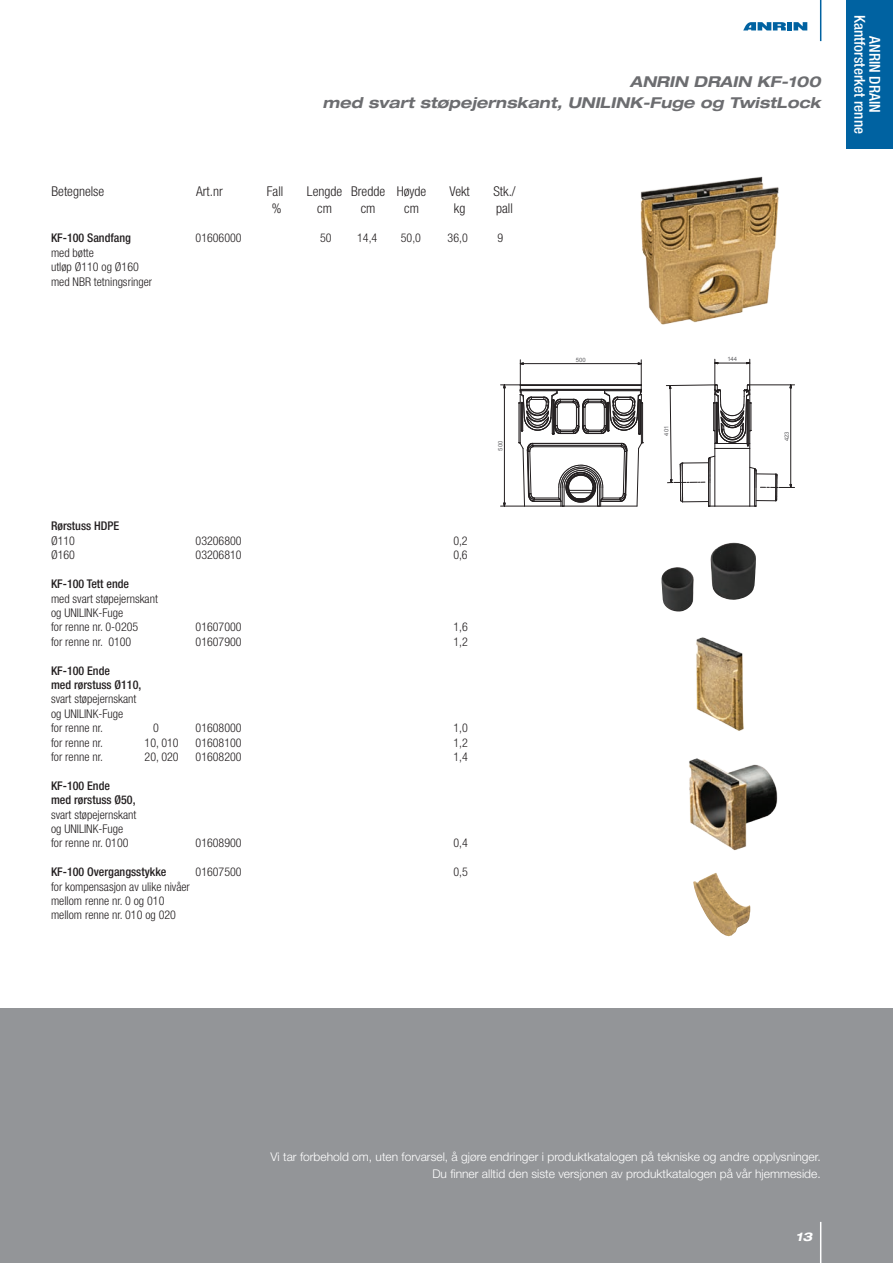
<style>
.page{position:relative;width:893px;height:1263px;background:#fff}
.page>*{position:absolute;margin:0;border:0;box-sizing:border-box;transform-origin:0 0}
.Seitenüberschrift_Re{font:italic 700 expanded 15px/21px "Helvetica Neue LT Pro";color:#6c6d70;text-align:right}
.t1{font:500 condensed 15px "Helvetica Neue LT Pro";color:#fff}
.t2{font:300 condensed 13.5px "Helvetica Neue LT Std";color:#231f20}
.Preislisten_Text_Fet{font:300 condensed 12px "Helvetica Neue LT Pro";color:#231f20}
.t3{font:300 12px/16.5px "Helvetica Neue LT Pro";color:#fff;text-align:right}
.Preislisten_Text_Fet-2{font:500 condensed 12px "Helvetica Neue LT Pro";color:#231f20}
.t4{font:italic 700 expanded 12px "Helvetica Neue LT Pro";color:#fff}
.t5{font:5.85px "Arial";color:#636366}
</style>
<div class="page">
<div style="left:0;top:1008px;width:893px;height:255px;background:#939598"></div>
<hr style="left:820px;top:1222px;width:1px;height:41px;background:#fff">
<hr style="left:820px;top:0;width:1px;height:41px;background:#0062a1">
<div style="left:787px;top:22px;width:5px;height:8px;background:#0062a1"></div>
<svg style="left:743px;top:22px;width:43px;height:8px"></svg>
<svg style="left:793px;top:22px;width:14px;height:8px"></svg>
<img style="left:696px;top:637px;width:48px;height:94px">
<img style="left:689px;top:758px;width:89px;height:93px">
<img style="left:661px;top:543px;width:95px;height:69px">
<img style="left:693px;top:873px;width:58px;height:63px">
<hr style="left:601px;top:506px;width:36px;height:1px;background:#231f20">
<hr style="left:641px;top:394px;width:1px;height:49px;background:#231f20">
<hr style="left:520px;top:394px;width:1px;height:49px;background:#231f20">
<hr style="left:642px;top:403px;width:1px;height:40px;background:#231f20">
<svg style="left:637px;top:442px;width:7px;height:64px"></svg>
<hr style="left:519px;top:403px;width:1px;height:40px;background:#231f20">
<hr style="left:504px;top:388px;width:1px;height:115px;background:#231f20">
<svg style="left:501px;top:360px;width:142px;height:75px"></svg>
<svg style="left:501px;top:442px;width:127px;height:65px"></svg>
<svg style="left:714px;top:362px;width:37px;height:2px"></svg>
<hr style="left:749px;top:359px;width:1px;height:31px;background:#231f20">
<hr style="left:715px;top:359px;width:1px;height:31px;background:#231f20">
<img style="left:640px;top:176px;width:139px;height:149px">
<div style="left:846px;top:0;width:47px;height:149px;background:#0062a1"></div>
<svg style="left:666px;top:384px;width:129px;height:123px"></svg>
<p class="Seitenüberschrift_Re" style="left:322px;top:71px;width:500px">ANRIN DRAIN KF-100<br>med svart støpejernskant, UNILINK-Fuge og TwistLock</p>
<p class="t2" style="left:52px;top:184px;width:54px">Betegnelse</p>
<p class="t2" style="left:196px;top:184px;width:28px">Art.nr</p>
<p class="t2" style="left:267px;top:184px;width:18px">Fall</p>
<p class="t2" style="left:307px;top:184px;width:121px">Lengde Bredde Høyde</p>
<p class="t2" style="left:449px;top:184px;width:22px">Vekt</p>
<p class="t2" style="left:493px;top:184px;width:24px">Stk./</p>
<p class="t2" style="left:272px;top:200px;width:11px">%</p>
<p class="t2" style="left:317px;top:200px;width:16px">cm</p>
<p class="t2" style="left:361px;top:200px;width:16px">cm</p>
<p class="t2" style="left:404px;top:200px;width:16px">cm</p>
<p class="t2" style="left:454px;top:200px;width:13px">kg</p>
<p class="t2" style="left:496px;top:200px;width:18px">pall</p>
<p class="Preislisten_Text_Fet-2" style="left:51px;top:231px;width:81px">KF-100 Sandfang</p>
<p class="Preislisten_Text_Fet" style="left:196px;top:231px;width:48px">01606000</p>
<p class="Preislisten_Text_Fet" style="left:320px;top:231px;width:13px">50</p>
<p class="Preislisten_Text_Fet" style="left:357px;top:231px;width:22px">14,4</p>
<p class="Preislisten_Text_Fet" style="left:401px;top:231px;width:22px">50,0</p>
<p class="Preislisten_Text_Fet" style="left:448px;top:231px;width:22px">36,0</p>
<p class="Preislisten_Text_Fet" style="left:497px;top:231px;width:7px">9</p>
<p class="Preislisten_Text_Fet" style="left:51px;top:246px;width:44px">med bøtte</p>
<p class="Preislisten_Text_Fet" style="left:51px;top:260px;width:89px">utløp Ø110 og Ø160</p>
<p class="Preislisten_Text_Fet" style="left:51px;top:275px;width:103px">med NBR tetningsringer</p>
<p class="Preislisten_Text_Fet-2" style="left:51px;top:519px;width:70px">Rørstuss HDPE</p>
<p class="Preislisten_Text_Fet" style="left:51px;top:534px;width:25px">Ø110</p>
<p class="Preislisten_Text_Fet" style="left:196px;top:534px;width:48px">03206800</p>
<p class="Preislisten_Text_Fet" style="left:453px;top:534px;width:16px">0,2</p>
<p class="Preislisten_Text_Fet" style="left:51px;top:548px;width:25px">Ø160</p>
<p class="Preislisten_Text_Fet" style="left:196px;top:548px;width:48px">03206810</p>
<p class="Preislisten_Text_Fet" style="left:453px;top:548px;width:16px">0,6</p>
<p class="Preislisten_Text_Fet-2" style="left:51px;top:577px;width:80px">KF-100 Tett ende</p>
<p class="Preislisten_Text_Fet" style="left:51px;top:591px;width:108px">med svart støpejernskant</p>
<p class="Preislisten_Text_Fet" style="left:51px;top:606px;width:74px">og UNILINK-Fuge</p>
<p class="Preislisten_Text_Fet" style="left:51px;top:620px;width:89px">for renne nr. 0-0205</p>
<p class="Preislisten_Text_Fet" style="left:196px;top:620px;width:48px">01607000</p>
<p class="Preislisten_Text_Fet" style="left:453px;top:620px;width:16px">1,6</p>
<p class="Preislisten_Text_Fet" style="left:51px;top:635px;width:82px">for renne nr. 0100</p>
<p class="Preislisten_Text_Fet" style="left:196px;top:635px;width:48px">01607900</p>
<p class="Preislisten_Text_Fet" style="left:453px;top:635px;width:16px">1,2</p>
<p class="Preislisten_Text_Fet-2" style="left:51px;top:663px;width:61px">KF-100 Ende</p>
<p class="Preislisten_Text_Fet-2" style="left:51px;top:677px;width:92px">med rørstuss Ø110,</p>
<p class="Preislisten_Text_Fet" style="left:51px;top:692px;width:87px">svart støpejernskant</p>
<p class="Preislisten_Text_Fet" style="left:51px;top:707px;width:74px">og UNILINK-Fuge</p>
<p class="Preislisten_Text_Fet" style="left:51px;top:721px;width:54px">for renne nr.</p>
<p class="Preislisten_Text_Fet" style="left:153px;top:721px;width:7px">0</p>
<p class="Preislisten_Text_Fet" style="left:196px;top:721px;width:48px">01608000</p>
<p class="Preislisten_Text_Fet" style="left:453px;top:721px;width:16px">1,0</p>
<p class="Preislisten_Text_Fet" style="left:51px;top:735px;width:54px">for renne nr.</p>
<p class="Preislisten_Text_Fet" style="left:145px;top:735px;width:36px">10, 010</p>
<p class="Preislisten_Text_Fet" style="left:196px;top:735px;width:48px">01608100</p>
<p class="Preislisten_Text_Fet" style="left:453px;top:735px;width:16px">1,2</p>
<p class="Preislisten_Text_Fet" style="left:51px;top:750px;width:54px">for renne nr.</p>
<p class="Preislisten_Text_Fet" style="left:145px;top:750px;width:36px">20, 020</p>
<p class="Preislisten_Text_Fet" style="left:196px;top:750px;width:48px">01608200</p>
<p class="Preislisten_Text_Fet" style="left:453px;top:750px;width:16px">1,4</p>
<p class="Preislisten_Text_Fet-2" style="left:51px;top:778px;width:61px">KF-100 Ende</p>
<p class="Preislisten_Text_Fet-2" style="left:51px;top:793px;width:86px">med rørstuss Ø50,</p>
<p class="Preislisten_Text_Fet" style="left:51px;top:807px;width:87px">svart støpejernskant</p>
<p class="Preislisten_Text_Fet" style="left:51px;top:822px;width:74px">og UNILINK-Fuge</p>
<p class="Preislisten_Text_Fet" style="left:51px;top:836px;width:79px">for renne nr. 0100</p>
<p class="Preislisten_Text_Fet" style="left:196px;top:836px;width:48px">01608900</p>
<p class="Preislisten_Text_Fet" style="left:453px;top:836px;width:16px">0,4</p>
<p class="Preislisten_Text_Fet-2" style="left:51px;top:865px;width:117px">KF-100 Overgangsstykke</p>
<p class="Preislisten_Text_Fet" style="left:196px;top:865px;width:48px">01607500</p>
<p class="Preislisten_Text_Fet" style="left:453px;top:865px;width:16px">0,5</p>
<p class="Preislisten_Text_Fet" style="left:51px;top:879px;width:140px">for kompensasjon av ulike nivåer</p>
<p class="Preislisten_Text_Fet" style="left:51px;top:894px;width:115px">mellom renne nr. 0 og 010</p>
<p class="Preislisten_Text_Fet" style="left:51px;top:908px;width:126px">mellom renne nr. 010 og 020</p>
<p class="t5" style="left:496px;top:450px;width:11px;rotate:-90deg">500</p>
<p class="t5" style="left:576px;top:356px;width:11px">500</p>
<p class="t5" style="left:727px;top:355px;width:11px">144</p>
<p class="t5" style="left:783px;top:441px;width:11px;rotate:-90deg">423</p>
<p class="t1" style="left:869px;top:15px;width:120px;rotate:90deg">Kantforsterket renne</p>
<p class="t1" style="left:884px;top:36px;width:78px;rotate:90deg">ANRIN DRAIN</p>
<p class="t3" style="left:270px;top:1148px;width:552px">Vi tar forbehold om, uten forvarsel, å gjøre endringer i produktkatalogen på tekniske og andre opplysninger.<br>Du finner alltid den siste versjonen av produktkatalogen på vår hjemmeside.</p>
<p class="t4" style="left:796px;top:1229px;width:18px">13</p>
</div>
